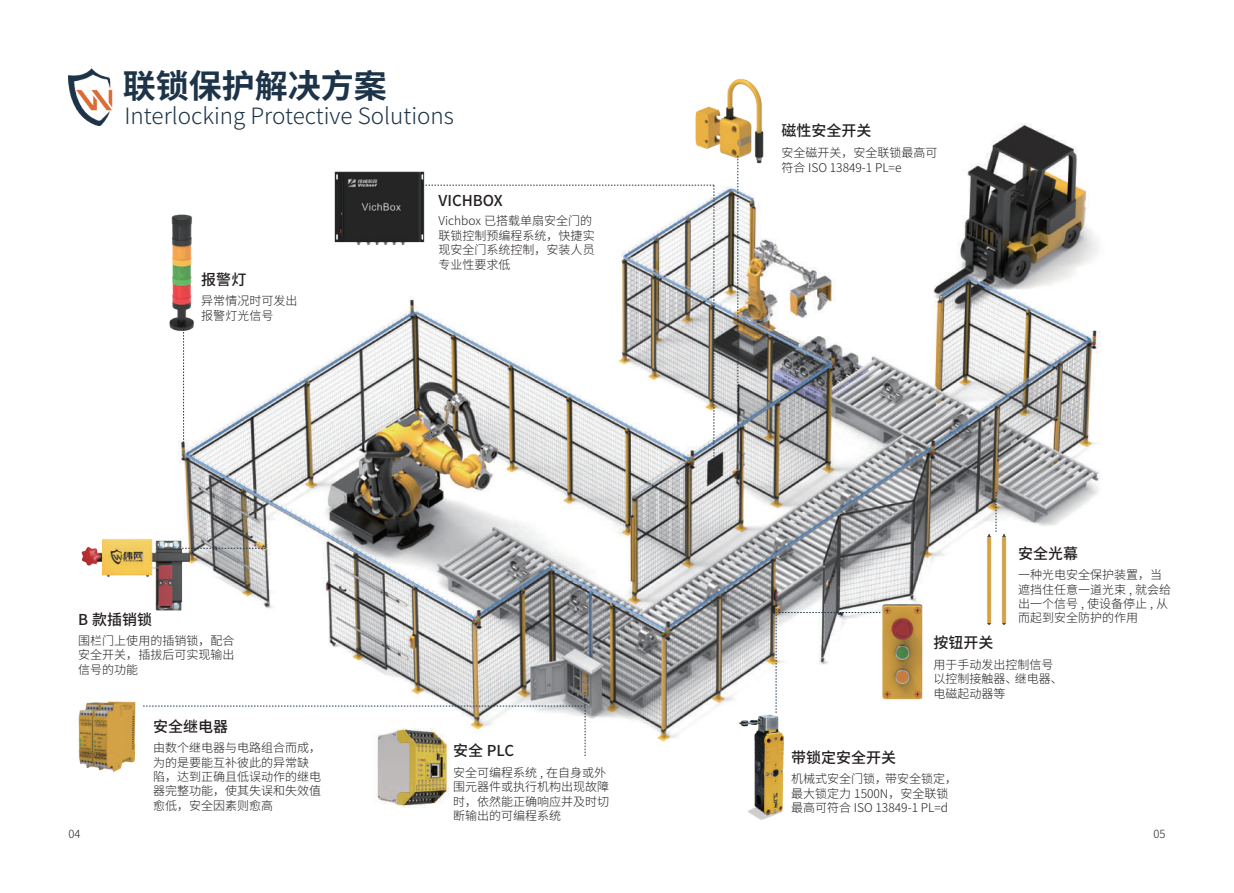
<style>
.page{position:relative;width:1234px;height:893px;background:#fff}
.page>*{position:absolute;margin:0;border:0;box-sizing:border-box;transform-origin:0 0}
.t1{font:700 33px "Source Han Sans CN";color:#1d3448}
.t2{font:300 22.5px "Source Han Sans CN";color:#1d3448}
.t3{font:500 15px "Source Han Sans CN";color:#231f20}
.t4{font:300 12px/14.4px "Source Han Sans CN";color:#231f20}
.t5{font:300 11.25px "Source Han Sans CN";color:#231f20}
</style>
<div class="page">
<img style="left:179px;top:123px;width:922px;height:633px">
<img style="left:81px;top:525px;width:141px;height:102px">
<img style="left:737px;top:714px;width:54px;height:105px">
<img style="left:169px;top:208px;width:32px;height:136px">
<img style="left:981px;top:524px;width:28px;height:106px">
<img style="left:880px;top:597px;width:54px;height:106px">
<img style="left:78px;top:701px;width:58px;height:72px">
<svg style="left:182px;top:548px;width:83px;height:1px"></svg>
<img style="left:685px;top:78px;width:87px;height:90px">
<svg style="left:183px;top:326px;width:1px;height:120px"></svg>
<svg style="left:995px;top:492px;width:1px;height:40px"></svg>
<svg style="left:775px;top:597px;width:105px;height:116px"></svg>
<svg style="left:143px;top:692px;width:442px;height:64px"></svg>
<img style="left:362px;top:723px;width:96px;height:85px">
<svg style="left:737px;top:156px;width:1px;height:245px"></svg>
<svg style="left:419px;top:185px;width:295px;height:274px"></svg>
<img style="left:68px;top:68px;width:45px;height:58px">
<img style="left:318px;top:169px;width:129px;height:98px">
<h1 class="t1" style="left:123px;top:68px;width:265px">联锁保护解决方案</h1>
<h2 class="t2" style="left:124px;top:103px;width:331px">Interlocking Protective Solutions</h2>
<p class="t3" style="left:438px;top:192px;width:66px">VICHBOX</p>
<p class="t3" style="left:201px;top:271px;width:46px">报警灯</p>
<p class="t4" style="left:201px;top:294px;width:97px">异常情况时可发出报警灯光信号</p>
<p class="t3" style="left:78px;top:611px;width:75px">B 款插销锁</p>
<p class="t4" style="left:78px;top:633px;width:157px;text-align:justify">围栏门上使用的插销锁，配合安全开关，插拔后可实现输出信号的功能</p>
<p class="t3" style="left:153px;top:718px;width:76px">安全继电器</p>
<p class="t4" style="left:153px;top:741px;width:169px">由数个继电器与电路组合而成，为的是要能互补彼此的异常缺陷，达到正确且低误动作的继电器完整功能，使其失误和失效值愈低，安全因素则愈高</p>
<p class="t4" style="left:438px;top:214px;width:157px">Vichbox 已搭载单扇安全门的联锁控制预编程系统，快捷实现安全门系统控制，安装人员专业性要求低</p>
<p class="t3" style="left:453px;top:742px;width:63px">安全 PLC</p>
<p class="t4" style="left:453px;top:765px;width:157px">安全可编程系统 , 在自身或外围元器件或执行机构出现故障时，依然能正确响应并及时切断输出的可编程系统</p>
<p class="t3" style="left:781px;top:122px;width:91px">磁性安全开关</p>
<p class="t4" style="left:781px;top:146px;width:157px">安全磁开关，安全联锁最高可符合 ISO 13849-1 PL=e</p>
<p class="t3" style="left:933px;top:634px;width:61px">按钮开关</p>
<p class="t3" style="left:1017px;top:545px;width:61px">安全光幕</p>
<p class="t4" style="left:1017px;top:568px;width:154px">一种光电安全保护装置，当遮挡住任意一道光束 , 就会给出一个信号 , 使设备停止 , 从而起到安全防护的作用</p>
<p class="t3" style="left:791px;top:749px;width:106px">带锁定安全开关</p>
<p class="t4" style="left:933px;top:657px;width:131px">用于手动发出控制信号以控制接触器、继电器、电磁起动器等</p>
<p class="t4" style="left:791px;top:772px;width:167px">机械式安全门锁，带安全锁定，最大锁定力 1500N，安全联锁最高可符合 ISO 13849-1 PL=d</p>
<p class="t5" style="left:68px;top:827px;width:14px">04</p>
<p class="t5" style="left:1153px;top:827px;width:14px">05</p>
</div>
